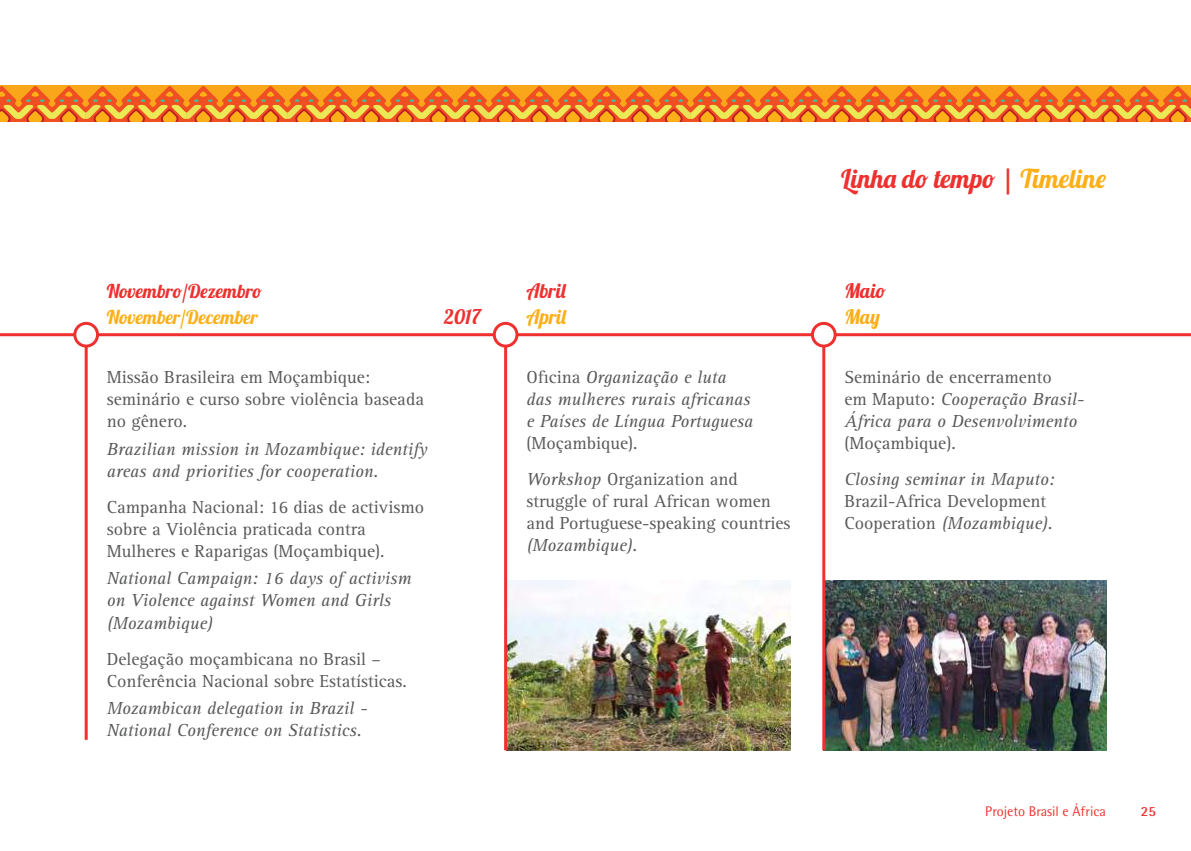
<style>
.page{position:relative;width:1191px;height:851px;background:#fff}
.page>*{position:absolute;margin:0;border:0;box-sizing:border-box;transform-origin:0 0}
.t1{font:26px "Lobster 1.4";letter-spacing:.035em;color:#ee312f}
.t2{font:20px "Lobster 1.4";color:#ee312f}
.t3{font:20px "Lobster 1.4";color:#fcaf17}
.t4{font:19px "Lobster 1.4";color:#ee312f}
.t5{font:19px "Lobster 1.4";letter-spacing:.02em;color:#fcaf17}
.t6{font:18px/22px "Rotis Serif 56 Italic";color:#58595b}
.t7{font:18px/22px "Rotis Serif 55";color:#58595b}
.t8{font:14px "Rotis Semi Sans 55";color:#ee312f}
.t9{font:14px "Rotis Semi Sans 65 Bold";color:#ee312f}
.s1{color:#fcaf17}
.s2{font-family:"Rotis Serif 55"}
.s3{font-family:"Rotis Serif 56 Italic"}
</style>
<div class="page">
<hr style="left:0;top:333px;width:1191px;height:3px;background:#ee312f">
<div style="left:75px;top:323px;width:23px;height:23px;background:#fff;border-radius:50%"></div>
<div style="left:73px;top:322px;width:26px;height:25px;border:3px solid #ee312f;border-radius:50%"></div>
<hr style="left:85px;top:346px;width:3px;height:393px;background:#ee312f">
<div style="left:0;top:85px;width:1191px;height:37px;background:#faa61a"></div>
<svg style="left:0;top:86px;width:1191px;height:36px"></svg>
<img style="left:507px;top:580px;width:283px;height:170px">
<div style="left:494px;top:323px;width:23px;height:23px;background:#fff;border-radius:50%"></div>
<div style="left:493px;top:322px;width:25px;height:25px;border:3px solid #ee312f;border-radius:50%"></div>
<hr style="left:504px;top:346px;width:3px;height:404px;background:#ee312f">
<img style="left:825px;top:580px;width:281px;height:170px">
<div style="left:812px;top:323px;width:23px;height:23px;background:#fff;border-radius:50%"></div>
<div style="left:811px;top:322px;width:25px;height:25px;border:3px solid #ee312f;border-radius:50%"></div>
<hr style="left:822px;top:346px;width:3px;height:404px;background:#ee312f">
<h1 class="t1" style="left:841px;top:162px;width:266px">Linha do tempo | <span class="s1">Timeline</span></h1>
<p class="t4" style="left:107px;top:278px;width:157px">Novembro/Dezembro</p>
<p class="t5" style="left:107px;top:304px;width:152px">November/December</p>
<p class="t7" style="left:107px;top:366px;width:318px">Missão Brasileira em Moçambique: seminário e curso sobre violência baseada no gênero.</p>
<p class="t6" style="left:107px;top:438px;width:322px">Brazilian mission in Mozambique: identify areas and priorities for cooperation.</p>
<p class="t7" style="left:107px;top:496px;width:319px">Campanha Nacional: 16 dias de activismo sobre a Violência praticada contra<br>Mulheres e Raparigas (Moçambique).</p>
<p class="t6" style="left:107px;top:568px;width:306px">National Campaign: 16 days of activism on Violence against Women and Girls (Mozambique)</p>
<p class="t7" style="left:107px;top:648px;width:301px">Delegação moçambicana no Brasil –<br>Conferência Nacional sobre Estatísticas.</p>
<p class="t6" style="left:107px;top:698px;width:262px">Mozambican delegation in Brazil -<br>National Conference on Statistics.</p>
<p class="t2" style="left:526px;top:278px;width:41px">Abril</p>
<p class="t3" style="left:526px;top:304px;width:41px">April</p>
<p class="t2" style="left:844px;top:278px;width:43px">Maio</p>
<p class="t2" style="left:444px;top:304px;width:39px">2017</p>
<p class="t3" style="left:844px;top:304px;width:37px">May</p>
<p class="t6" style="left:526px;top:366px;width:228px"><span class="s2">Oficina</span> Organização e luta das mulheres rurais africanas e Países de Língua Portuguesa</p>
<p class="t7" style="left:526px;top:425px;width:213px;line-height:36.2px">(Moçambique).<br><span class="s3">Workshop</span> Organization and</p>
<p class="t7" style="left:526px;top:490px;width:265px">struggle of rural African women and Portuguese-speaking countries</p>
<p class="t6" style="left:526px;top:534px;width:113px">(Mozambique).</p>
<p class="t7" style="left:844px;top:366px;width:209px">Seminário de encerramento</p>
<p class="t6" style="left:844px;top:388px;width:241px"><span class="s2">em Maputo:</span> Cooperação Brasil-<br>África para o Desenvolvimento</p>
<p class="t7" style="left:844px;top:432px;width:113px">(Moçambique).</p>
<p class="t6" style="left:844px;top:468px;width:211px">Closing seminar in Maputo:</p>
<p class="t7" style="left:844px;top:490px;width:203px">Brazil-Africa Development</p>
<p class="t6" style="left:844px;top:512px;width:210px"><span class="s2">Cooperation</span> (Mozambique).</p>
<p class="t8" style="left:985px;top:803px;width:122px">Projeto Brasil e África</p>
<p class="t9" style="left:1141px;top:802px;width:17px">25</p>
</div>
